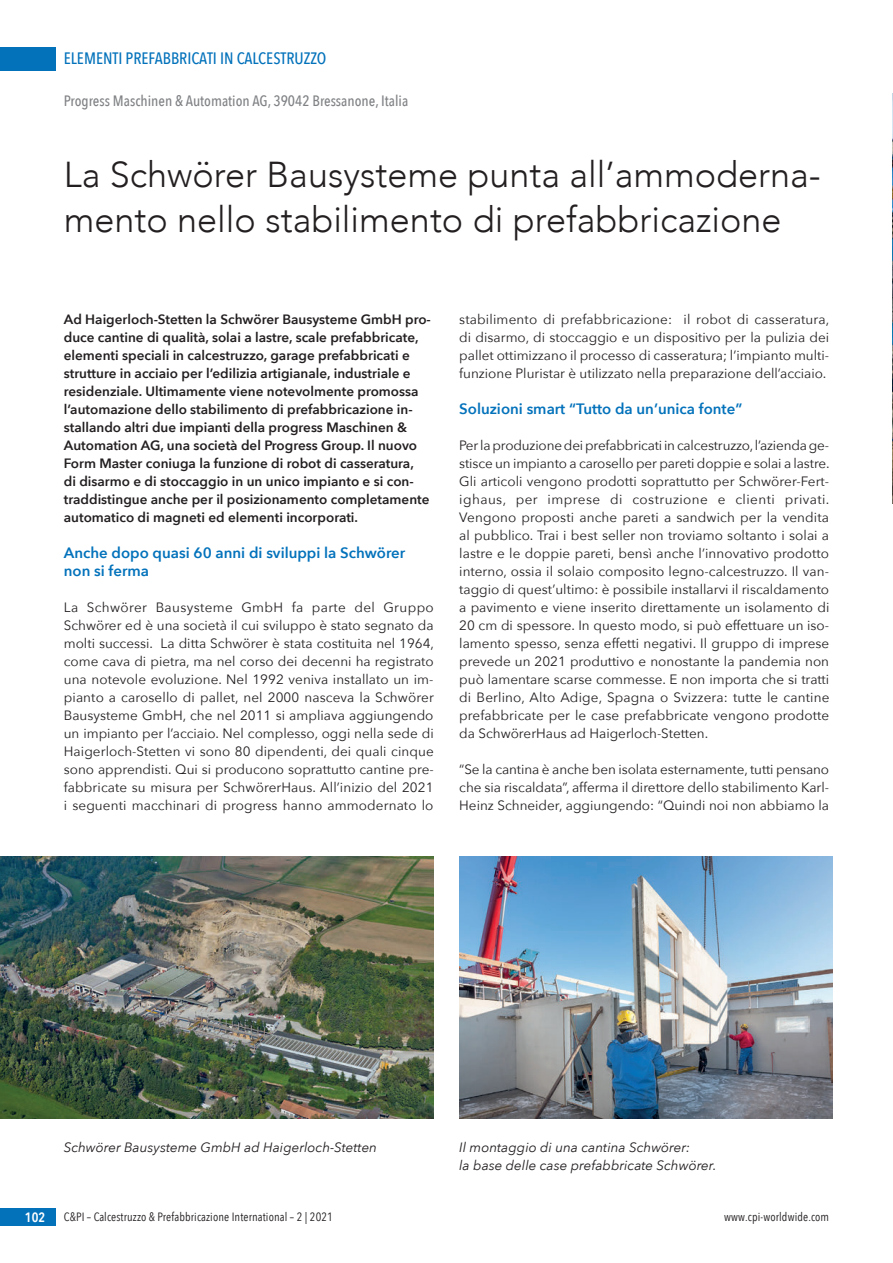
<style>
.page{position:relative;width:893px;height:1263px;background:#fff}
.page>*{position:absolute;margin:0;border:0;box-sizing:border-box;transform-origin:0 0}
.t1{font:300 36px/45px "Avenir";color:#231f20}
.t2{font:500 16.5px "Avenir Next Condensed";color:#0372bb}
.t3{font:600 15px/18px "Avenir Next";color:#0372bb}
.t4{font:500 15px "Avenir Next Condensed";color:#808285}
.t5{font:13.5px/18px "Avenir Next";color:#231f20;text-align:justify}
.t6{font:600 13.5px/18px "Avenir Next";color:#231f20}
.t7{font:italic 13.5px/18px "Avenir Next";color:#231f20}
.t8{font:600 13.5px "Avenir Next Condensed";color:#fff}
.t9{font:12px "Avenir Next Condensed";letter-spacing:.01em;color:#231f20}
</style>
<div class="page">
<div style="left:0;top:47px;width:55px;height:23px;background:#0372bb"></div>
<div style="left:0;top:1208px;width:55px;height:18px;background:#0372bb"></div>
<img style="left:0;top:856px;width:434px;height:263px">
<img style="left:459px;top:856px;width:374px;height:263px">
<img style="left:892px;top:94px;width:1px;height:409px">
<p class="t2" style="left:64px;top:49px;width:264px">ELEMENTI PREFABBRICATI IN CALCESTRUZZO</p>
<p class="t4" style="left:64px;top:92px;width:346px">Progress Maschinen &amp; Automation AG, 39042 Bressanone, Italia</p>
<h1 class="t1" style="left:64px;top:152px;width:759px">La Schwörer Bausysteme punta all’ammoderna&shy;mento nello stabilimento di prefabbricazione</h1>
<p class="t6" style="left:64px;top:310px;width:369px">Ad Haigerloch-Stetten la Schwörer Bausysteme GmbH pro&shy;duce cantine di qualità, solai a lastre, scale prefabbricate, elementi speciali in calcestruzzo, garage prefabbricati e strutture in acciaio per l’edilizia artigianale, industriale e residenziale. Ultimamente viene notevolmente promossa l’automazione dello stabilimento di prefabbricazione in&shy;stallando altri due impianti della progress Maschinen &amp; Automation AG, una società del Progress Group. Il nuovo Form Master coniuga la funzione di robot di casseratura,<br>di disarmo e di stoccaggio in un unico impianto e si con&shy;traddistingue anche per il posizionamento completamente automatico di magneti ed elementi incorporati.</p>
<p class="t3" style="left:64px;top:543px;width:343px">Anche dopo quasi 60 anni di sviluppi la Schwörer non si ferma</p>
<p class="t5" style="left:64px;top:598px;width:372px">La Schwörer Bausysteme GmbH fa parte del Gruppo Schwörer ed è una società il cui sviluppo è stato segnato da molti successi. La ditta Schwörer è stata costituita nel 1964, come cava di pietra, ma nel corso dei decenni ha registrato una notevole evoluzione. Nel 1992 veniva installato un im&shy;pianto a carosello di pallet, nel 2000 nasceva la Schwörer Bausysteme GmbH, che nel 2011 si ampliava aggiungendo un impianto per l’acciaio. Nel complesso, oggi nella sede di Haigerloch-Stetten vi sono 80 dipendenti, dei quali cinque sono apprendisti. Qui si producono soprattutto cantine pre&shy;fabbricate su misura per SchwörerHaus. All’inizio del 2021 i seguenti macchinari di progress hanno ammodernato lo</p>
<p class="t5" style="left:459px;top:310px;width:372px">stabilimento di prefabbricazione: il robot di casseratura, di disarmo, di stoccaggio e un dispositivo per la pulizia dei pallet ottimizzano il processo di casseratura; l’impianto multi&shy;funzione Pluristar è utilizzato nella preparazione dell’acciaio.</p>
<p class="t3" style="left:459px;top:399px;width:285px">Soluzioni smart “Tutto da un’unica fonte”</p>
<p class="t5" style="left:459px;top:436px;width:372px">Per la produzione dei prefabbricati in calcestruzzo, l’azienda ge&shy;stisce un impianto a carosello per pareti doppie e solai a lastre.<br>Gli articoli vengono prodotti soprattutto per Schwörer-Fert&shy;ighaus, per imprese di costruzione e clienti privati.<br>Vengono proposti anche pareti a sandwich per la vendita al pubblico. Trai i best seller non troviamo soltanto i solai a lastre e le doppie pareti, bensì anche l’innovativo prodotto interno, ossia il solaio composito legno-calcestruzzo. Il van&shy;taggio di quest’ultimo: è possibile installarvi il riscaldamento a pavimento e viene inserito direttamente un isolamento di 20 cm di spessore. In questo modo, si può effettuare un iso&shy;lamento spesso, senza effetti negativi. Il gruppo di imprese prevede un 2021 produttivo e nonostante la pandemia non può lamentare scarse commesse. E non importa che si tratti di Berlino, Alto Adige, Spagna o Svizzera: tutte le cantine prefabbricate per le case prefabbricate vengono prodotte da SchwörerHaus ad Haigerloch-Stetten.</p>
<p class="t5" style="left:459px;top:760px;width:371px">“Se la cantina è anche ben isolata esternamente, tutti pensano che sia riscaldata”, afferma il direttore dello stabilimento Karl-Heinz Schneider, aggiungendo: “Quindi noi non abbiamo la</p>
<p class="t7" style="left:64px;top:1138px;width:315px">Schwörer Bausysteme GmbH ad Haigerloch-Stetten</p>
<p class="t7" style="left:459px;top:1138px;width:259px">Il montaggio di una cantina Schwörer:<br>la base delle case prefabbricate Schwörer.</p>
<p class="t8" style="left:25px;top:1206px;width:22px">102</p>
<p class="t9" style="left:64px;top:1207px;width:271px">C&amp;PI – Calcestruzzo &amp; Prefabbricazione International – 2 | 2021</p>
<p class="t9" style="left:724px;top:1207px;width:107px">www.cpi-worldwide.com</p>
</div>
